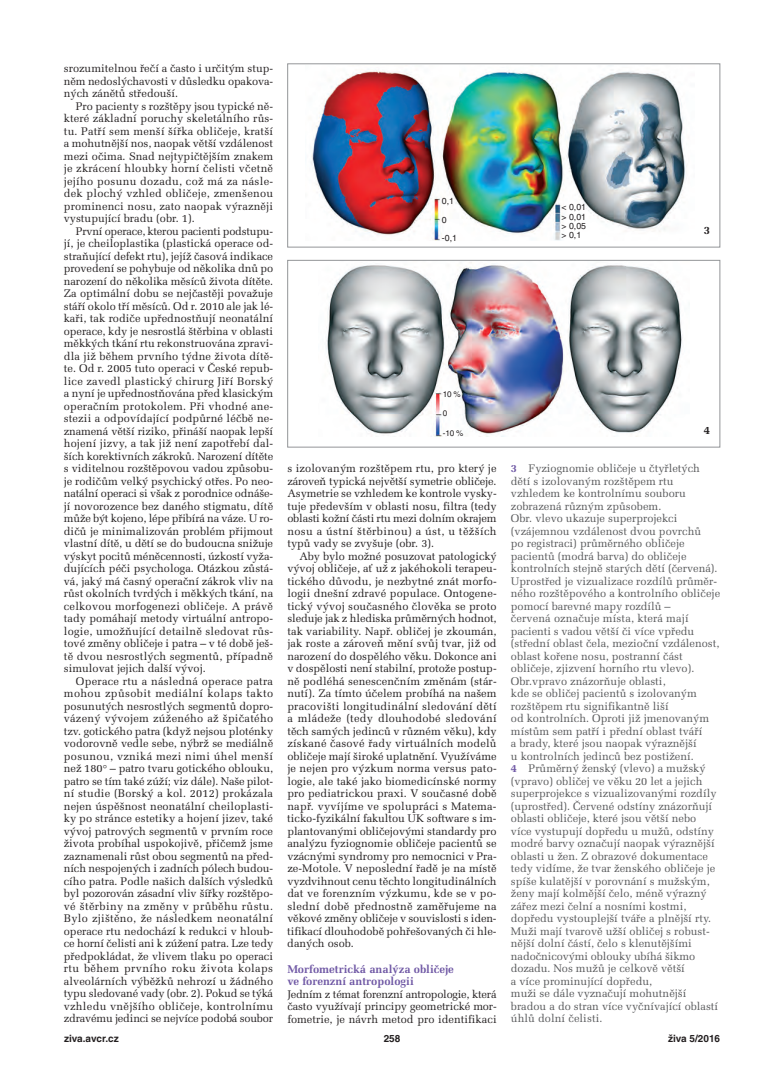
<style>
.page{position:relative;width:775px;height:1085px;background:#fff}
.page>*{position:absolute;margin:0;border:0;box-sizing:border-box;transform-origin:0 0}
.t1{font:700 11.25px/12.5px "Melior CE";color:#7059a5}
.t2{font:700 11.25px "Melior CE";color:#231f20}
.t3{font:11px/12.5px "Melior CE";color:#231f20;text-align:justify}
.t4{font:11px/12.5px "Melior CE";color:#57585a}
.t5{font:700 10px "Helvetica CE";color:#231f20}
.t6{font:8.75px/9.4px "Helvetica CE";color:#231f20}
.t7{font:8.12px "Helvetica CE";color:#231f20}
.s1{font-weight:700;color:#7059a5}
</style>
<div class="page">
<img style="left:311px;top:70px;width:376px;height:171px">
<div style="left:287px;top:63px;width:432px;height:184px;border:1px solid #939598"></div>
<img style="left:326px;top:262px;width:356px;height:174px">
<div style="left:287px;top:260px;width:432px;height:187px;border:1px solid #939598"></div>
<p class="t3" style="left:64px;top:64px;width:211px">srozumitelnou řečí a často i určitým stup&shy;něm nedoslýchavosti v důsledku opakova - ných zánětů středouší.</p>
<p class="t3" style="left:64px;top:101px;width:211px;text-indent:12px">Pro pacienty s rozštěpy jsou typické ně - které základní poruchy skeletálního růs&shy;tu. Patří sem menší šířka obličeje, kratší a mohutnější nos, naopak větší vzdálenost mezi očima. Snad nejtypičtějším znakem je zkrácení hloubky horní čelisti včetně jejího posunu dozadu, což má za násle&shy;dek plochý vzhled obličeje, zmenšenou prominenci nosu, zato naopak výrazněji vystupující bradu (obr. 1).</p>
<p class="t3" style="left:64px;top:226px;width:211px;text-indent:12px">První operace, kterou pacienti podstupu - jí, je cheiloplastika (plastická operace od - straňující defekt rtu), jejíž časová indikace provedení se pohybuje od několika dnů po narození do několika měsíců života dítěte.<br>Za optimální dobu se nejčastěji považuje stáří okolo tří měsíců. Od r. 2010 ale jak lé - kaři, tak rodiče upřednostňují neonatální operace, kdy je nesrostlá štěrbina v oblasti měkkých tkání rtu rekonstruována zpravi&shy;dla již během prvního týdne života dítě&shy;te. Od r. 2005 tuto operaci v České repub&shy;lice zavedl plastický chirurg Jiří Borský a nyní je upřednostňována před klasickým operačním protokolem. Při vhodné ane&shy;stezii a odpovídající podpůrné léčbě ne - znamená větší riziko, přináší naopak lepší hojení jizvy, a tak již není zapotřebí dal&shy;ších korektivních zákroků. Narození dítěte s viditelnou rozštěpovou vadou způsobu&shy;je rodičům velký psychický otřes. Po neo&shy;natální operaci si však z porodnice odnáše - jí novorozence bez daného stigmatu, dítě může být kojeno, lépe přibírá na váze. U ro - dičů je minimalizován problém přijmout vlastní dítě, u dětí se do budoucna snižuje výskyt pocitů méněcennosti, úzkostí vyža&shy;dujících péči psychologa. Otázkou zůstá&shy;vá, jaký má časný operační zákrok vliv na růst okolních tvrdých i měkkých tkání, na celkovou morfogenezi obličeje. A právě tady pomáhají metody virtuální antropo&shy;logie, umožňující detailně sledovat růs - tové změny obličeje i patra – v té době ješ&shy;tě dvou nesrostlých segmentů, případně simulovat jejich další vývoj.</p>
<p class="t3" style="left:64px;top:676px;width:211px;text-indent:12px">Operace rtu a následná operace patra mohou způsobit mediální kolaps takto posunutých nesrostlých segmentů dopro&shy;vázený vývojem zúženého až špičatého tzv. gotického patra (když nejsou ploténky vodorovně vedle sebe, nýbrž se mediálně posunou, vzniká mezi nimi úhel menší než 180° – patro tvaru gotického oblouku, patro se tím také zúží; viz dále). Naše pilot&shy;ní studie (Borský a kol. 2012) prokázala nejen úspěšnost neonatální cheiloplasti&shy;ky po stránce estetiky a hojení jizev, také vývoj patrových segmentů v prvním roce života probíhal uspokojivě, přičemž jsme zaznamenali růst obou segmentů na před&shy;ních nespojených i zadních pólech budou&shy;cího patra. Podle našich dalších výsledků byl pozorován zásadní vliv šířky rozštěpo&shy;vé štěrbiny na změny v průběhu růstu.<br>Bylo zjištěno, že následkem neonatální operace rtu nedochází k redukci v hloub&shy;ce horní čelisti ani k zúžení patra. Lze tedy předpokládat, že vlivem tlaku po operaci rtu během prvního roku života kolaps alveolárních výběžků nehrozí u žádného typu sledované vady (obr. 2). Pokud se týká vzhledu vnějšího obličeje, kontrolnímu zdravému jedinci se nejvíce podobá soubor</p>
<p class="t6" style="left:441px;top:192px;width:17px;line-height:18.8px">0,1<br>0 -0,1</p>
<p class="t7" style="left:442px;top:391px;width:19px">10 %</p>
<p class="t7" style="left:442px;top:410px;width:6px">0</p>
<p class="t7" style="left:442px;top:430px;width:22px">-10 %</p>
<p class="t3" style="left:287px;top:463px;width:211px">s izolovaným rozštěpem rtu, pro který je zároveň typická největší symetrie obličeje.<br>Asymetrie se vzhledem ke kontrole vysky&shy;tuje především v oblasti nosu, filtra (tedy oblasti kožní části rtu mezi dolním okrajem nosu a ústní štěrbinou) a úst, u těžších typů vady se zvyšuje (obr. 3).</p>
<p class="t3" style="left:287px;top:551px;width:211px;text-indent:12px">Aby bylo možné posuzovat patologický vývoj obličeje, ať už z jakéhokoli terapeu&shy;tického důvodu, je nezbytné znát morfo&shy;logii dnešní zdravé populace. Ontogene&shy;tický vývoj současného člověka se proto sleduje jak z hlediska průměrných hodnot, tak variability. Např. obličej je zkoumán, jak roste a zároveň mění svůj tvar, již od narození do dospělého věku. Dokonce ani v dospělosti není stabilní, protože postup&shy;ně podléhá senescenčním změnám (stár&shy;nutí). Za tímto účelem probíhá na našem pracovišti longitudinální sledování dětí a mládeže (tedy dlouhodobé sledování těch samých jedinců v různém věku), kdy získané časové řady virtuálních modelů obličeje mají široké uplatnění. Využíváme je nejen pro výzkum norma versus pato&shy;logie, ale také jako biomedicínské normy pro pediatrickou praxi. V současné době např. vyvíjíme ve spolupráci s Matema&shy;ticko-fyzikální fakultou UK software s im - plantova nými obličejovými standardy pro analýzu fyziognomie obličeje pacientů se vzácnými syndromy pro nemocnici v Pra&shy;ze-Motole. V neposlední řadě je na místě vyzdvihnout cenu těchto longitudinálních dat ve forenzním výzkumu, kde se v po - slední době přednostně zaměřujeme na věkové změny obličeje v souvislosti s iden&shy;tifikací dlouhodobě pohřešovaných či hle&shy;daných osob.</p>
<p class="t1" style="left:287px;top:964px;width:168px">Morfometrická analýza obličeje ve forenzní antropologii</p>
<p class="t3" style="left:287px;top:989px;width:211px">Jedním z témat forenzní antropologie, která často využívají principy geometrické mor&shy;fometrie, je návrh metod pro identifikaci</p>
<p class="t6" style="left:561px;top:203px;width:26px;text-align:justify">&lt; 0,01 &gt; 0,01 &gt; 0,05 &gt; 0,1</p>
<p class="t2" style="left:703px;top:226px;width:8px">3</p>
<p class="t2" style="left:703px;top:426px;width:8px">4</p>
<p class="t4" style="left:510px;top:464px;width:211px"><span class="s1">3</span> Fyziognomie obličeje u čtyřletých dětí s izolovaným rozštěpem rtu vzhledem ke kontrolnímu souboru zobrazená různým způsobem.<br>Obr. vlevo ukazuje superprojekci (vzájemnou vzdálenost dvou povrchů<br>po registraci) průměrného obličeje pacientů (modrá barva) do obličeje kontrolních stejně starých dětí (červená).<br>Uprostřed je vizualizace rozdílů průměr&shy;ného rozštěpového a kontrolního obličeje pomocí barevné mapy rozdílů –<br>červená označuje místa, která mají pacienti s vadou větší či více vpředu (střední oblast čela, mezioční vzdálenost, oblast kořene nosu, postranní část obličeje, zjizvení horního rtu vlevo).<br>Obr.vpravo znázorňuje oblasti,<br>kde se obličej pacientů s izolovaným rozštěpem rtu signifikantně liší<br>od kontrolních. Oproti již jmenovaným místům sem patří i přední oblast tváří<br>a brady, které jsou naopak výraznější<br>u kontrolních jedinců bez postižení.<br><span class="s1">4</span> Průměrný ženský (vlevo) a mužský (vpravo) obličej ve věku 20 let a jejich superprojekce s vizualizovanými rozdíly (uprostřed). Červené odstíny znázorňují oblasti obličeje, které jsou větší nebo<br>více vystupují dopředu u mužů, odstíny modré barvy označují naopak výraznější oblasti u žen. Z obrazové dokumentace tedy vidíme, že tvar ženského obličeje je spíše kulatější v porovnání s mužským, ženy mají kolmější čelo, méně výrazný zářez mezi čelní a nosními kostmi, dopředu vystouplejší tváře a plnější rty.<br>Muži mají tvarově užší obličej s robust&shy;nější dolní částí, čelo s klenutějšími nadočnicovými oblouky ubíhá šikmo dozadu. Nos mužů je celkově větší<br>a více prominující dopředu,<br>muži se dále vyznačují mohutnější bradou a do stran více vyčnívající oblastí úhlů dolní čelisti.</p>
<p class="t5" style="left:64px;top:1035px;width:56px">ziva.avcr.cz</p>
<p class="t5" style="left:383px;top:1035px;width:18px">258</p>
<p class="t5" style="left:667px;top:1035px;width:54px">živa 5/2016</p>
</div>
